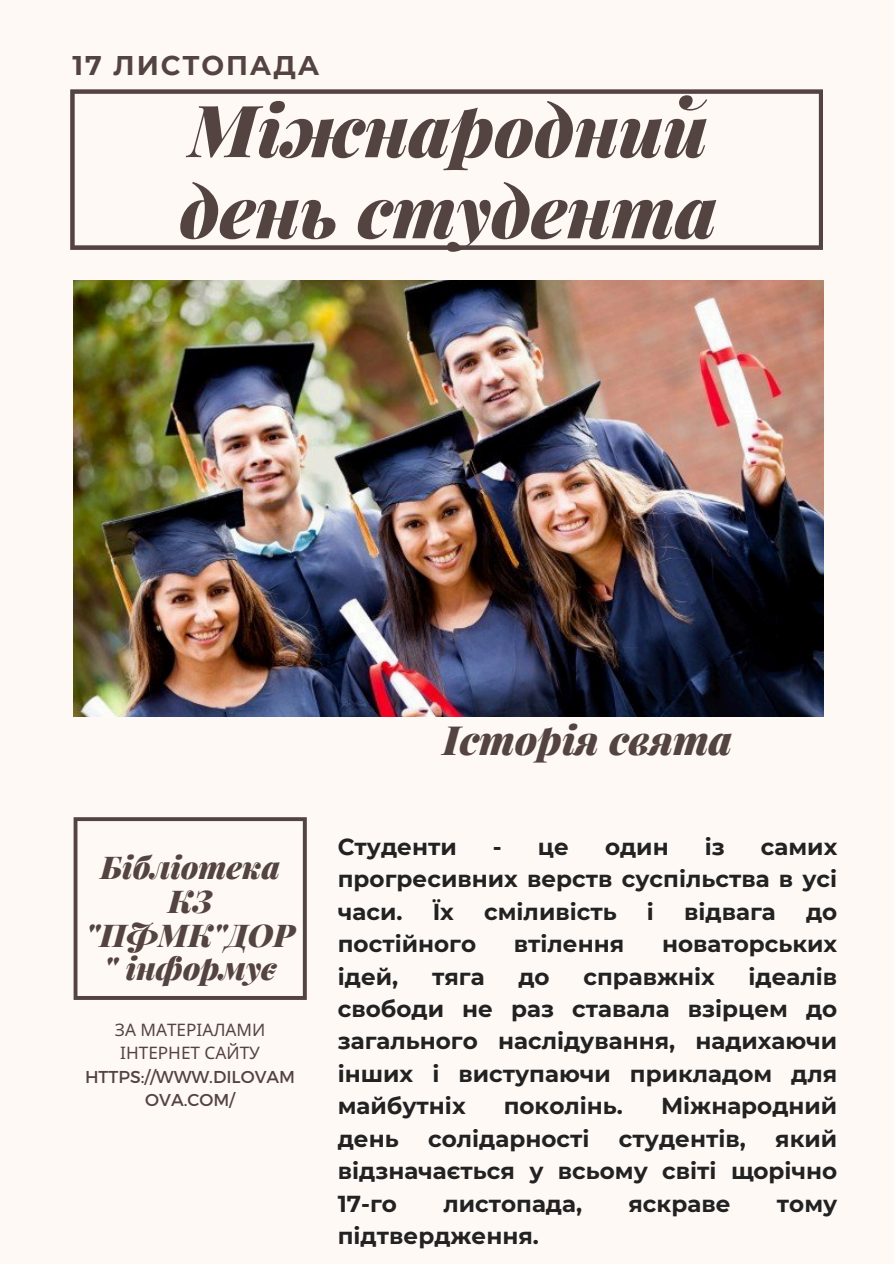
<style>
.page{position:relative;width:894px;height:1264px;background:#fff}
.page>*{position:absolute;margin:0;border:0;box-sizing:border-box;transform-origin:0 0}
.t1{font:italic 900 72px/81px "Playfair Display";color:#544441}
.t2{font:italic 900 40.35px "Playfair Display";color:#544441}
.t3{font:italic 900 31.5px/33.8px "Playfair Display";color:#544441;text-align:center}
.t4{font:700 27px "Montserrat";letter-spacing:.07em;color:#544441}
.t5{font:700 23.1px/32.4px "Montserrat";color:#222;text-align:justify}
.t6{font:17.25px/23.4px "Montserrat";color:#544441;text-align:center}
.s1{font-family:"Noto Sans"}
</style>
<div class="page">
<div style="left:0;top:0;width:893px;height:1263px;background:#fff9f6"></div>
<svg style="left:70px;top:89px;width:752px;height:161px"></svg>
<img style="left:74px;top:281px;width:749px;height:435px">
<svg style="left:74px;top:817px;width:233px;height:182px"></svg>
<h3 class="t4" style="left:73px;top:49px;width:248px">17 ЛИСТОПАДА</h3>
<p class="t1" style="left:180px;top:87px;width:538px">Міжнародний день студента</p>
<h2 class="t3" style="left:86px;top:849px;width:210px">Бібліотека<br>КЗ "ПФМК"ДОР " інформує</h2>
<h5 class="t6" style="left:85px;top:1017px;width:211px"><span class="s1">ЗА МАТЕРІАЛАМИ<br>ІНТЕРНЕТ САЙТУ<br></span>HTTPS://WWW.DILOVAM<br>OVA.COM/</h5>
<h4 class="t2" style="left:442px;top:711px;width:291px">Історія свята</h4>
<h1 class="t5" style="left:338px;top:830px;width:120px">Студенти</h1>
<h1 class="t5" style="left:492px;top:830px;width:78px">- це</h1>
<h1 class="t5" style="left:605px;top:830px;width:65px">один</h1>
<h1 class="t5" style="left:704px;top:830px;width:22px">із</h1>
<h1 class="t5" style="left:338px;top:830px;width:501px;text-indent:423px">самих прогресивних верств суспільства в усі часи.</h1>
<h1 class="t5" style="left:432px;top:895px;width:23px">Їх</h1>
<h1 class="t5" style="left:484px;top:895px;width:134px">сміливість</h1>
<h1 class="t5" style="left:646px;top:895px;width:9px">і</h1>
<h1 class="t5" style="left:684px;top:895px;width:93px">відвага</h1>
<h1 class="t5" style="left:805px;top:895px;width:33px">до</h1>
<h1 class="t5" style="left:338px;top:927px;width:140px">постійного</h1>
<h1 class="t5" style="left:513px;top:927px;width:112px">втілення</h1>
<h1 class="t5" style="left:661px;top:927px;width:177px">новаторських</h1>
<h1 class="t5" style="left:338px;top:960px;width:62px">ідей,</h1>
<h1 class="t5" style="left:432px;top:960px;width:54px">тяга</h1>
<h1 class="t5" style="left:518px;top:960px;width:33px">до</h1>
<h1 class="t5" style="left:583px;top:960px;width:133px">справжніх</h1>
<h1 class="t5" style="left:338px;top:960px;width:501px;text-indent:410px">ідеалів свободи не раз ставала взірцем до загального наслідування, надихаючи інших і виступаючи прикладом для майбутніх</h1>
<h1 class="t5" style="left:503px;top:1089px;width:121px">поколінь.</h1>
<h1 class="t5" style="left:660px;top:1089px;width:178px">Міжнародний</h1>
<h1 class="t5" style="left:338px;top:1122px;width:62px">день</h1>
<h1 class="t5" style="left:428px;top:1122px;width:163px">солідарності</h1>
<h1 class="t5" style="left:618px;top:1122px;width:128px">студентів,</h1>
<h1 class="t5" style="left:338px;top:1122px;width:501px;text-indent:437px">який відзначається у всьому світі щорічно 17-го</h1>
<h1 class="t5" style="left:443px;top:1187px;width:140px">листопада,</h1>
<h1 class="t5" style="left:628px;top:1187px;width:104px">яскраве</h1>
<h1 class="t5" style="left:776px;top:1187px;width:62px">тому</h1>
<h1 class="t5" style="left:338px;top:1219px;width:203px">підтвердження.</h1>
</div>
